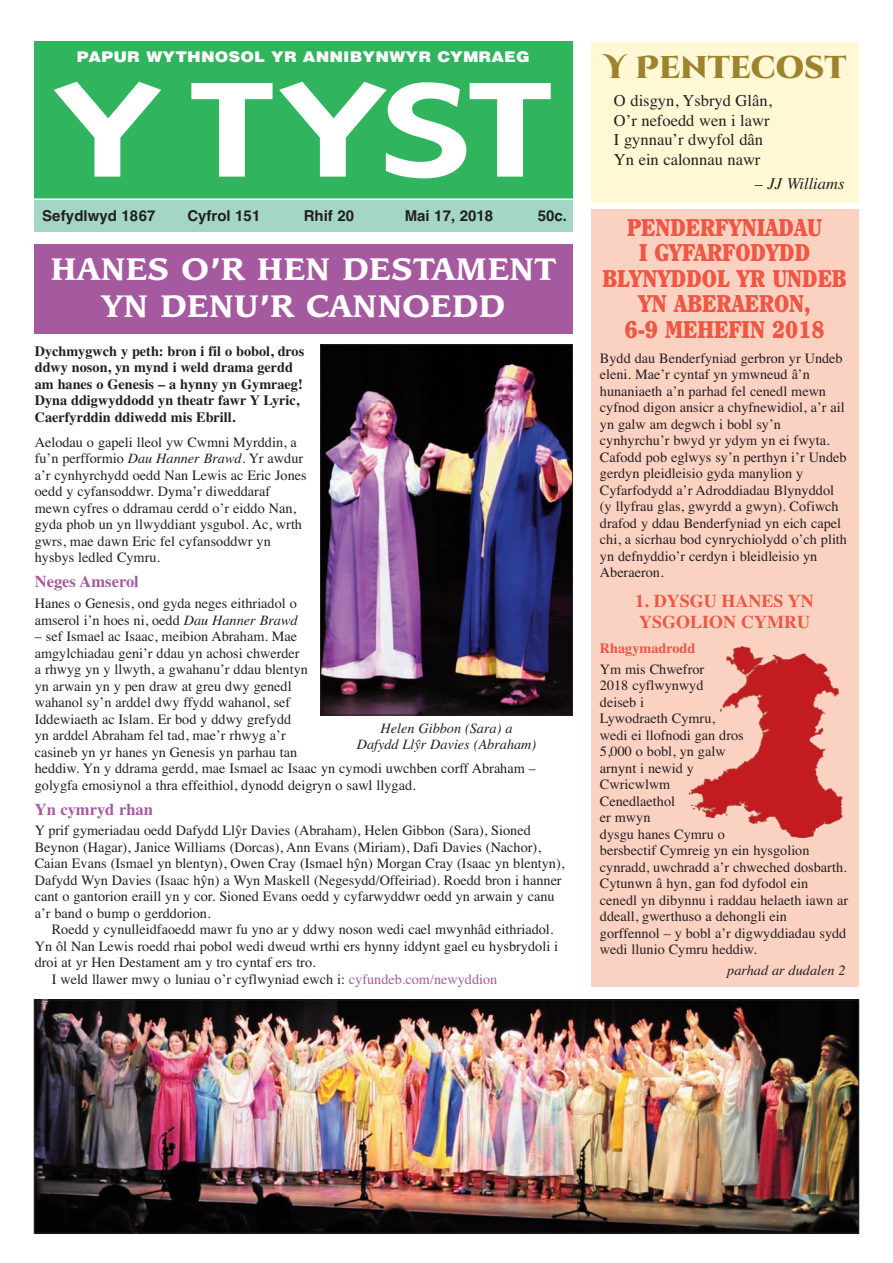
<style>
.page{position:relative;width:893px;height:1263px;background:#fff}
.page>*{position:absolute;margin:0;border:0;box-sizing:border-box;transform-origin:0 0}
.t1{font:124.8px "Gadget";color:#fff;scale:1.25 1}
.t2{font:700 34.5px/37.5px "Leawood IT Cby BT";color:#fff;text-align:center}
.t3{font:900 31.5px "Cinzel";color:#9e832e}
.t4{font:900 24px/25.5px "Clearface IT Cby BT";color:#f05643;text-align:center;scale:.9 1}
.t5{font:700 18px/21px "Times";color:#f05643}
.t6{font:16.5px/19.5px "Times";color:#231f20}
.t7{font:700 16.5px "W Times";color:#a5599e}
.t8{font:italic 16.5px "Times";color:#231f20}
.t9{font:700 15px "Helvetica";color:#231f20}
.t10{font:900 15px "Helvetica";color:#fff;scale:1.1 1}
.t11{font:14.25px/16.5px "Times";color:#231f20}
.t12{font:700 14.25px/16.5px "Times";color:#231f20}
.t13{font:italic 14.25px/16.5px "Times";color:#231f20;text-align:center}
.t14{font:700 14.25px "Times";color:#f05643}
.s1{font-style:italic}
.s2{color:#a5599e}
.s3{font-family:"Cinzel Decorative"}
</style>
<div class="page">
<div style="left:592px;top:209px;width:267px;height:777px;background:#fbd1c1"></div>
<div style="left:34px;top:41px;width:539px;height:159px;background:#30b45d"></div>
<hr style="left:31px;top:198px;width:545px;height:3px;background:#fff">
<div style="left:34px;top:200px;width:539px;height:32px;background:#a3d7c4"></div>
<div style="left:34px;top:244px;width:539px;height:90px;background:#a5599e"></div>
<img style="left:322px;top:346px;width:249px;height:367px">
<div style="left:320px;top:344px;width:253px;height:371px;border:1px solid #231f20"></div>
<img style="left:36px;top:1002px;width:821px;height:229px">
<div style="left:34px;top:1000px;width:825px;height:233px;border:1px solid #231f20"></div>
<div style="left:592px;top:43px;width:267px;height:160px;background:#fef8d5"></div>
<img style="left:688px;top:646px;width:151px;height:149px">
<p class="t10" style="left:77px;top:48px;width:414px">PAPUR WYTHNOSOL YR ANNIBYNWYR CYMRAEG</p>
<h1 class="t1" style="left:55px;top:61px;width:398px">Y TYST</h1>
<p class="t9" style="left:42px;top:207px;width:115px">Sefydlwyd 1867</p>
<p class="t9" style="left:187px;top:207px;width:74px">Cyfrol 151</p>
<p class="t9" style="left:304px;top:207px;width:52px">Rhif 20</p>
<p class="t9" style="left:405px;top:207px;width:90px">Mai 17, 2018</p>
<p class="t9" style="left:538px;top:207px;width:31px">50c.</p>
<h2 class="t2" style="left:51px;top:253px;width:507px">HANES O’R HEN DESTAMENT<br>YN DENU’R CANNOEDD</h2>
<p class="t12" style="left:35px;top:343px;width:271px">Dychmygwch y peth: bron i fil o bobol, dros ddwy noson, yn mynd i weld drama gerdd am hanes o Genesis – a hynny yn Gymraeg!<br>Dyna ddigwyddodd yn theatr fawr Y Lyric, Caerfyrddin ddiwedd mis Ebrill.</p>
<p class="t11" style="left:35px;top:434px;width:273px">Aelodau o gapeli lleol yw Cwmni Myrddin, a fu’n perfformio <span class="s1">Dau Hanner Brawd</span>. Yr awdur a’r cynhyrchydd oedd Nan Lewis ac Eric Jones oedd y cyfansoddwr. Dyma’r diweddaraf mewn cyfres o ddramau cerdd o’r eiddo Nan, gyda phob un yn llwyddiant ysgubol. Ac, wrth gwrs, mae dawn Eric fel cyfansoddwr yn hysbys ledled Cymru.</p>
<p class="t7" style="left:35px;top:572px;width:106px">Neges Amserol</p>
<p class="t11" style="left:35px;top:595px;width:264px">Hanes o Genesis, ond gyda neges eithriadol o amserol i’n hoes ni, oedd <span class="s1">Dau Hanner Brawd</span></p>
<p class="t11" style="left:35px;top:628px;width:503px">– sef Ismael ac Isaac, meibion Abraham. Mae<br>amgylchiadau geni’r ddau yn achosi chwerder<br>a rhwyg yn y llwyth, a gwahanu’r ddau blentyn<br>yn arwain yn y pen draw at greu dwy genedl<br>wahanol sy’n arddel dwy ffydd wahanol, sef<br>Iddewiaeth ac Islam. Er bod y ddwy grefydd<br>yn arddel Abraham fel tad, mae’r rhwyg a’r<br>casineb yn yr hanes yn Genesis yn parhau tan<br>heddiw. Yn y ddrama gerdd, mae Ismael ac Isaac yn cymodi uwchben corff Abraham – golygfa emosiynol a thra effeithiol, dynodd deigryn o sawl llygad.</p>
<p class="t7" style="left:35px;top:799px;width:120px">Yn cymryd rhan</p>
<p class="t11" style="left:35px;top:822px;width:531px">Y prif gymeriadau oedd Dafydd Llŷr Davies (Abraham), Helen Gibbon (Sara), Sioned Beynon (Hagar), Janice Williams (Dorcas), Ann Evans (Miriam), Dafi Davies (Nachor), Caian Evans (Ismael yn blentyn), Owen Cray (Ismael hŷn) Morgan Cray (Isaac yn blentyn), Dafydd Wyn Davies (Isaac hŷn) a Wyn Maskell (Negesydd/Offeiriad). Roedd bron i hanner cant o gantorion eraill yn y cor. Sioned Evans oedd y cyfarwyddwr oedd yn arwain y canu a’r band o bump o gerddorion.</p>
<p class="t11" style="left:52px;top:921px;width:503px">Roedd y cynulleidfaoedd mawr fu yno ar y ddwy noson wedi cael mwynhâd eithriadol.</p>
<p class="t11" style="left:35px;top:938px;width:525px">Yn ôl Nan Lewis roedd rhai pobol wedi dweud wrthi ers hynny iddynt gael eu hysbrydoli i</p>
<p class="t11" style="left:35px;top:954px;width:282px">droi at yr Hen Destament am y tro cyntaf ers tro.</p>
<p class="t11" style="left:52px;top:971px;width:447px">I weld llawer mwy o luniau o’r cyflwyniad ewch i: <span class="s2">cyfundeb.com/newyddion</span></p>
<p class="t13" style="left:357px;top:720px;width:181px">Helen Gibbon (Sara) a<br>Dafydd Llŷr Davies (Abraham)</p>
<h3 class="t3" style="left:604px;top:49px;width:244px"><span class="s3">Y P</span>ENTECOST</h3>
<p class="t6" style="left:614px;top:91px;width:159px">O disgyn, Ysbryd Glân,<br>O’r nefoedd wen i lawr<br>I gynnau’r dwyfol dân<br>Yn ein calonnau nawr</p>
<p class="t8" style="left:755px;top:173px;width:91px">– JJ Williams</p>
<h3 class="t4" style="left:602px;top:216px;width:273px">PENDERFYNIADAU<br>I GYFARFODYDD<br>BLYNYDDOL YR UNDEB<br>YN ABERAERON,<br>6-9 MEHEFIN 2018</h3>
<p class="t11" style="left:600px;top:350px;width:249px">Bydd dau Benderfyniad gerbron yr Undeb eleni. Mae’r cyntaf yn ymwneud â’n hunaniaeth a’n parhad fel cenedl mewn cyfnod digon ansicr a chyfnewidiol, a’r ail yn galw am degwch i bobl sy’n cynhyrchu’r bwyd yr ydym yn ei fwyta.<br>Cafodd pob eglwys sy’n perthyn i’r Undeb gerdyn pleidleisio gyda manylion y Cyfarfodydd a’r Adroddiadau Blynyddol (y llyfrau glas, gwyrdd a gwyn). Cofiwch drafod y ddau Benderfyniad yn eich capel chi, a sicrhau bod cynrychiolydd o’ch plith yn defnyddio’r cerdyn i bleidleisio yn Aberaeron.</p>
<p class="t5" style="left:635px;top:590px;width:180px">1. DYSGU HANES YN<br>YSGOLION CYMRU</p>
<p class="t14" style="left:600px;top:640px;width:97px">Rhagymadrodd</p>
<p class="t11" style="left:600px;top:660px;width:250px">Ym mis Chwefror<br>2018 cyflwynwyd<br>deiseb i<br>Lywodraeth Cymru,<br>wedi ei llofnodi gan dros<br>5,000 o bobl, yn galw<br>arnynt i newid y<br>Cwricwlwm<br>Cenedlaethol<br>er mwyn<br>dysgu hanes Cymru o<br>bersbectif Cymreig yn ein hysgolion cynradd, uwchradd a’r chweched dosbarth.<br>Cytunwn â hyn, gan fod dyfodol ein cenedl yn dibynnu i raddau helaeth iawn ar ddeall, gwerthuso a dehongli ein gorffennol – y bobl a’r digwyddiadau sydd wedi llunio Cymru heddiw.</p>
<p class="t13" style="left:727px;top:962px;width:120px">parhad ar dudalen 2</p>
</div>
